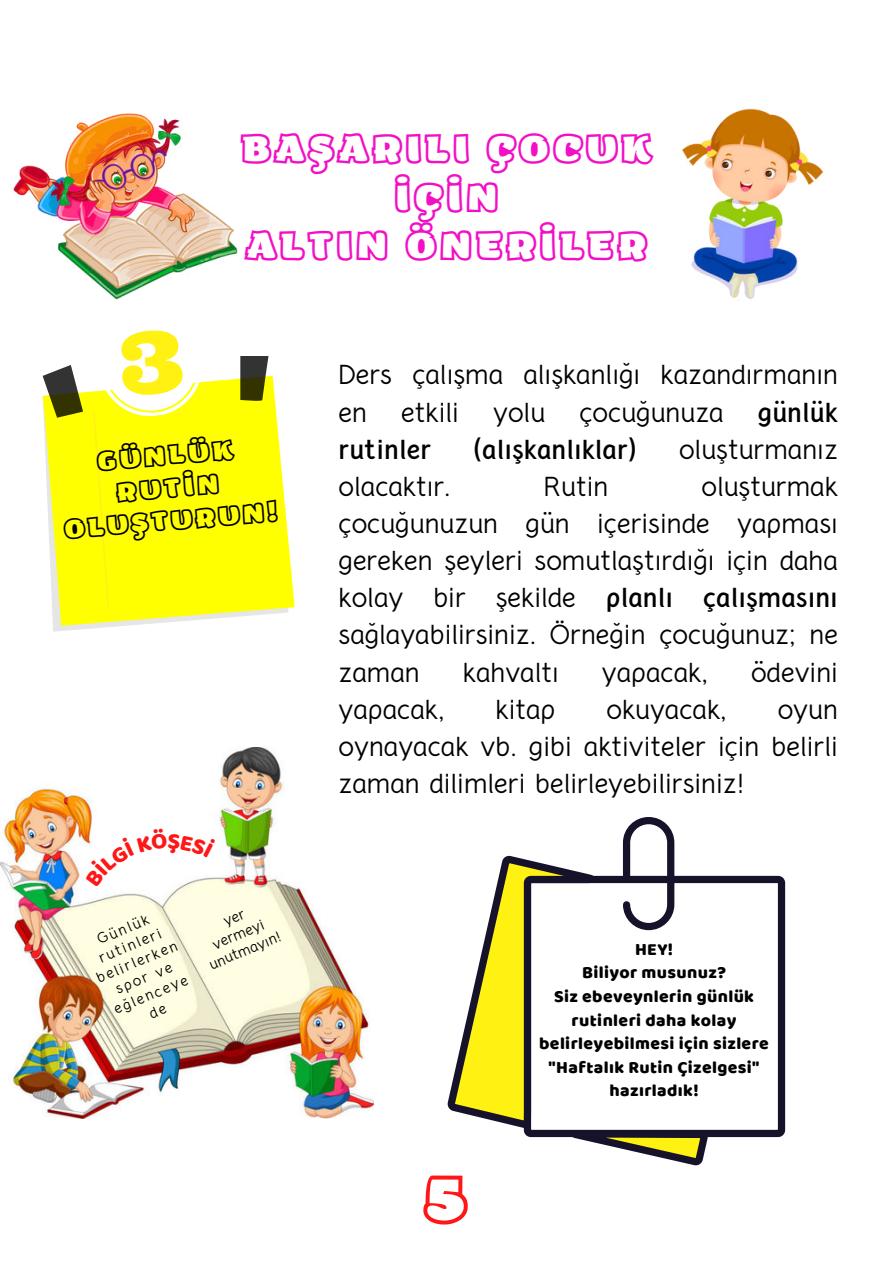
<style>
.page{position:relative;width:894px;height:1264px;background:#fff}
.page>*{position:absolute;margin:0;border:0;box-sizing:border-box;transform-origin:0 0}
.t1{font:58.2px "ZT Arturo Heavyoutline";color:#ff1616}
.t2{font:34.8px/48.3px "ZT Arturo Heavyoutline";letter-spacing:.145em;color:#f20fc6;text-align:center}
.t3{font:24px/37.2px "Crusoe Text";color:#000;text-align:justify}
.t4{font:700 24px "Crusoe Text";color:#000}
.t5{font:24px/32.5px "ZT Arturo Heavyoutline";color:#000;text-align:center}
.t6{font:17.55px/23.7px "Baloo";letter-spacing:.02em;color:#000;text-align:center}
.t7{font:12.9px/17.7px "Crusoe Text";color:#000;text-align:center}
.s1{font-weight:700}
</style>
<div class="page">
<img style="left:13px;top:113px;width:225px;height:187px">
<img style="left:682px;top:108px;width:142px;height:191px">
<svg style="left:53px;top:625px;width:77px;height:6px"></svg>
<svg style="left:44px;top:376px;width:250px;height:249px;background:#fdfd2f"></svg>
<svg style="left:43px;top:365px;width:40px;height:53px"></svg>
<svg style="left:240px;top:356px;width:28px;height:45px"></svg>
<svg style="left:93px;top:330px;width:112px;height:276px"></svg>
<img style="left:0;top:747px;width:374px;height:371px">
<div style="left:523px;top:875px;width:261px;height:262px;border:7px solid #15122a;border-radius:3px"></div>
<svg style="left:447px;top:817px;width:265px;height:348px"></svg>
<div style="left:563px;top:932px;width:191px;height:191px;background:#fff"></div>
<svg style="left:85px;top:828px;width:131px;height:58px"></svg>
<h2 class="t2" style="left:242px;top:125px;width:410px">BAŞARILI ÇOCUK<br>İÇİN<br>ALTIN ÖNERİLER</h2>
<p class="t5" style="left:57px;top:448px;width:215px;rotate:-5deg">GÜNLÜK<br>RUTİN<br>OLUŞTURUN!</p>
<p class="t7" style="left:80px;top:937px;width:88px;rotate:-23deg">Günlük rutinleri belirlerken spor ve eğlenceye de</p>
<p class="t7" style="left:193px;top:925px;width:78px;line-height:17.2px;rotate:-23deg">yer vermeyi unutmayın!</p>
<p class="t3" style="left:338px;top:356px;width:500px">Ders çalışma alışkanlığı kazandırmanın en</p>
<p class="t3" style="left:401px;top:393px;width:59px">etkili</p>
<p class="t3" style="left:493px;top:393px;width:54px">yolu</p>
<p class="t3" style="left:579px;top:393px;width:146px">çocuğunuza</p>
<p class="t4" style="left:757px;top:397px;width:81px">günlük</p>
<p class="t4" style="left:338px;top:434px;width:94px">rutinler</p>
<p class="t4" style="left:473px;top:434px;width:164px">(alışkanlıklar)</p>
<p class="t3" style="left:678px;top:430px;width:160px">oluşturmanız</p>
<p class="t3" style="left:338px;top:467px;width:114px">olacaktır.</p>
<p class="t3" style="left:543px;top:467px;width:66px">Rutin</p>
<p class="t3" style="left:338px;top:467px;width:500px;text-indent:363px">oluşturmak çocuğunuzun gün içerisinde yapması gereken şeyleri somutlaştırdığı için daha kolay bir şekilde <span class="s1">planlı çalışmasını </span>sağlayabilirsiniz. Örneğin çocuğunuz; ne zaman</p>
<p class="t3" style="left:463px;top:653px;width:97px">kahvaltı</p>
<p class="t3" style="left:601px;top:653px;width:107px">yapacak,</p>
<p class="t3" style="left:750px;top:653px;width:88px">ödevini</p>
<p class="t3" style="left:338px;top:690px;width:107px">yapacak,</p>
<p class="t3" style="left:495px;top:690px;width:61px">kitap</p>
<p class="t3" style="left:606px;top:690px;width:122px">okuyacak,</p>
<p class="t3" style="left:338px;top:690px;width:500px;text-indent:439px">oyun oynayacak vb. gibi aktiviteler için belirli zaman dilimleri belirleyebilirsiniz!</p>
<h1 class="t1" style="left:426px;top:1165px;width:41px">5</h1>
<p class="t6" style="left:539px;top:936px;width:231px">HEY!<br>Biliyor musunuz?<br>Siz ebeveynlerin günlük rutinleri daha kolay belirleyebilmesi için sizlere "Haftalık Rutin Çizelgesi" hazırladık!</p>
</div>
